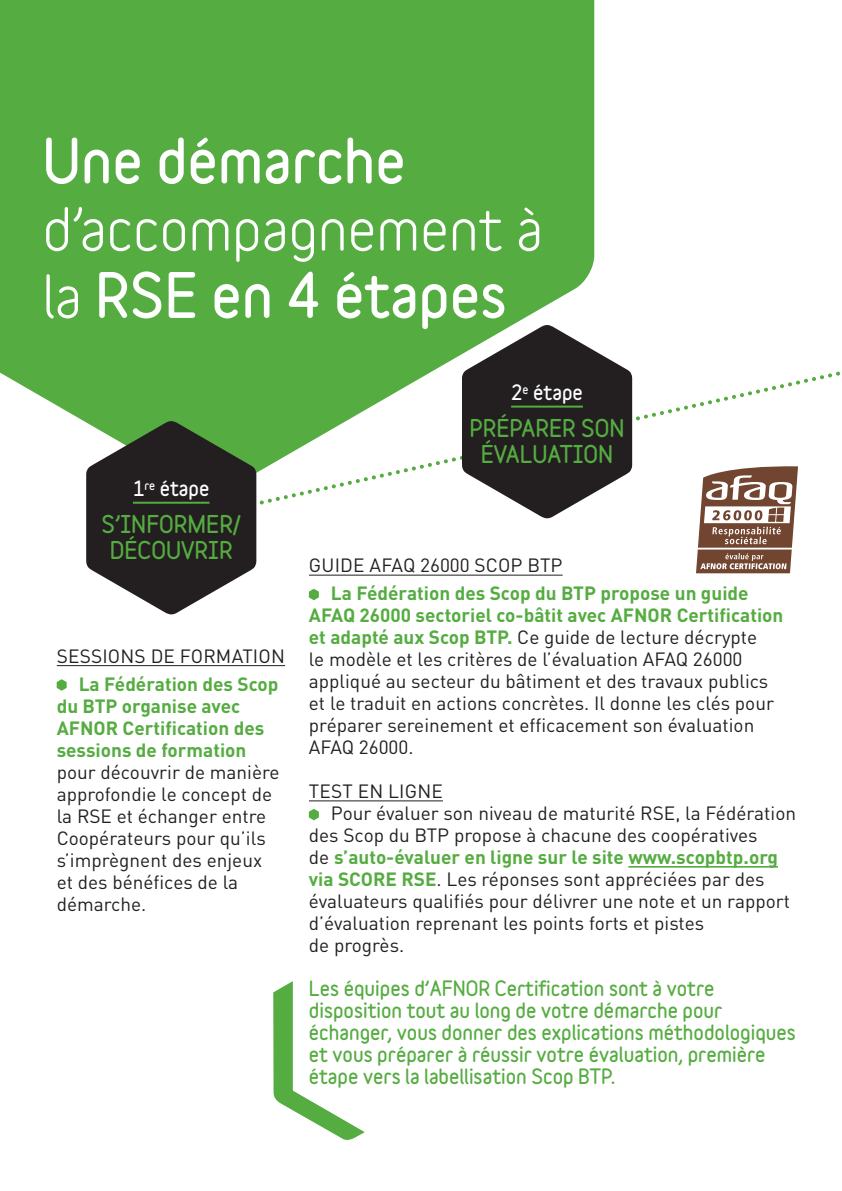
<style>
.page{position:relative;width:842px;height:1191px;background:#fff}
.page>*{position:absolute;margin:0;border:0;box-sizing:border-box;transform-origin:0 0}
.t1{font:900 56px/67.2px "Variable";color:#fff}
.Texte_courant{font:900 22px/26px "Variable";color:#55ac41;text-align:center}
.Texte_courant-2{font:19px/22px "DINOT";color:#231f20}
.Texte_courant-3{font:900 19px/22px "Variable";color:#55ac41}
.Texte_courant-4{font:900 19px "Variable";color:#fff}
.s1{font-weight:700}
.s2{font-weight:700;color:#55ac41}
</style>
<div class="page">
<div style="left:0;top:0;width:594px;height:423px;background:#55ac41"></div>
<svg style="left:273px;top:981px;width:92px;height:158px"></svg>
<hr style="left:57px;top:665px;width:228px;height:1px;background:#231f20">
<svg style="left:57px;top:679px;width:10px;height:11px"></svg>
<hr style="left:309px;top:574px;width:254px;height:1px;background:#231f20">
<hr style="left:309px;top:800px;width:134px;height:1px;background:#231f20">
<hr style="left:628px;top:866px;width:150px;height:1px;background:#55ac41">
<svg style="left:309px;top:589px;width:10px;height:11px"></svg>
<svg style="left:309px;top:809px;width:10px;height:11px"></svg>
<svg style="left:169px;top:225px;width:672px;height:302px"></svg>
<svg style="left:86px;top:420px;width:170px;height:195px;background:#494e44"></svg>
<hr style="left:133px;top:502px;width:76px;height:2px;background:#55ac41">
<svg style="left:462px;top:324px;width:170px;height:195px"></svg>
<hr style="left:511px;top:405px;width:72px;height:2px;background:#55ac41">
<svg style="left:696px;top:466px;width:102px;height:107px"></svg>
<div style="left:776px;top:515px;width:8px;height:7px;background:#71452f"></div>
<p class="t1" style="left:43px;top:127px;width:502px">Une démarche <span class="s1">d’accompagnement à la</span> RSE en 4 étapes</p>
<p class="Texte_courant-4" style="left:133px;top:476px;width:78px">1<sup>re</sup> étape</p>
<p class="Texte_courant" style="left:101px;top:511px;width:141px">S’INFORMER/<br>DÉCOUVRIR</p>
<p class="Texte_courant-2" style="left:57px;top:645px;width:230px">SESSIONS DE FORMATION</p>
<p class="Texte_courant-2" style="left:57px;top:672px;width:224px;text-indent:22px"><span class="s2">La Fédération des Scop du BTP organise avec<br>AFNOR Certification des sessions de formation </span>pour découvrir de manière approfondie le concept de la RSE et échanger entre<br>Coopérateurs pour qu’ils s’imprègnent des enjeux et des bénéfices de la démarche.</p>
<p class="Texte_courant-4" style="left:511px;top:380px;width:73px">2<sup>e</sup> étape</p>
<p class="Texte_courant" style="left:469px;top:415px;width:156px">PRÉPARER SON<br>ÉVALUATION</p>
<p class="Texte_courant-2" style="left:309px;top:554px;width:255px">GUIDE AFAQ 26000 SCOP BTP</p>
<p class="Texte_courant-2" style="left:309px;top:582px;width:476px;text-indent:22px"><span class="s2">La Fédération des Scop du BTP propose un guide AFAQ 26000 sectoriel co-bâtit avec AFNOR Certification et adapté aux Scop BTP.</span> Ce guide de lecture décrypte<br>le modèle et les critères de l’évaluation AFAQ 26000 appliqué au secteur du bâtiment et des travaux publics et le traduit en actions concrètes. Il donne les clés pour préparer sereinement et efficacement son évaluation AFAQ 26000.</p>
<p class="Texte_courant-2" style="left:309px;top:780px;width:135px">TEST EN LIGNE</p>
<p class="Texte_courant-2" style="left:309px;top:802px;width:489px;text-indent:22px">Pour évaluer son niveau de maturité RSE, la Fédération des Scop du BTP propose à chacune des coopératives<br>de <span class="s2">s’auto-évaluer en ligne sur le site www.scopbtp.org via SCORE RSE</span>. Les réponses sont appréciées par des évaluateurs qualifiés pour délivrer une note et un rapport d’évaluation reprenant les points forts et pistes<br>de progrès.</p>
<p class="Texte_courant-3" style="left:309px;top:977px;width:488px">Les équipes d’AFNOR Certification sont à votre disposition tout au long de votre démarche pour échanger, vous donner des explications méthodologiques et vous préparer à réussir votre évaluation, première étape vers la labellisation Scop BTP.</p>
</div>
